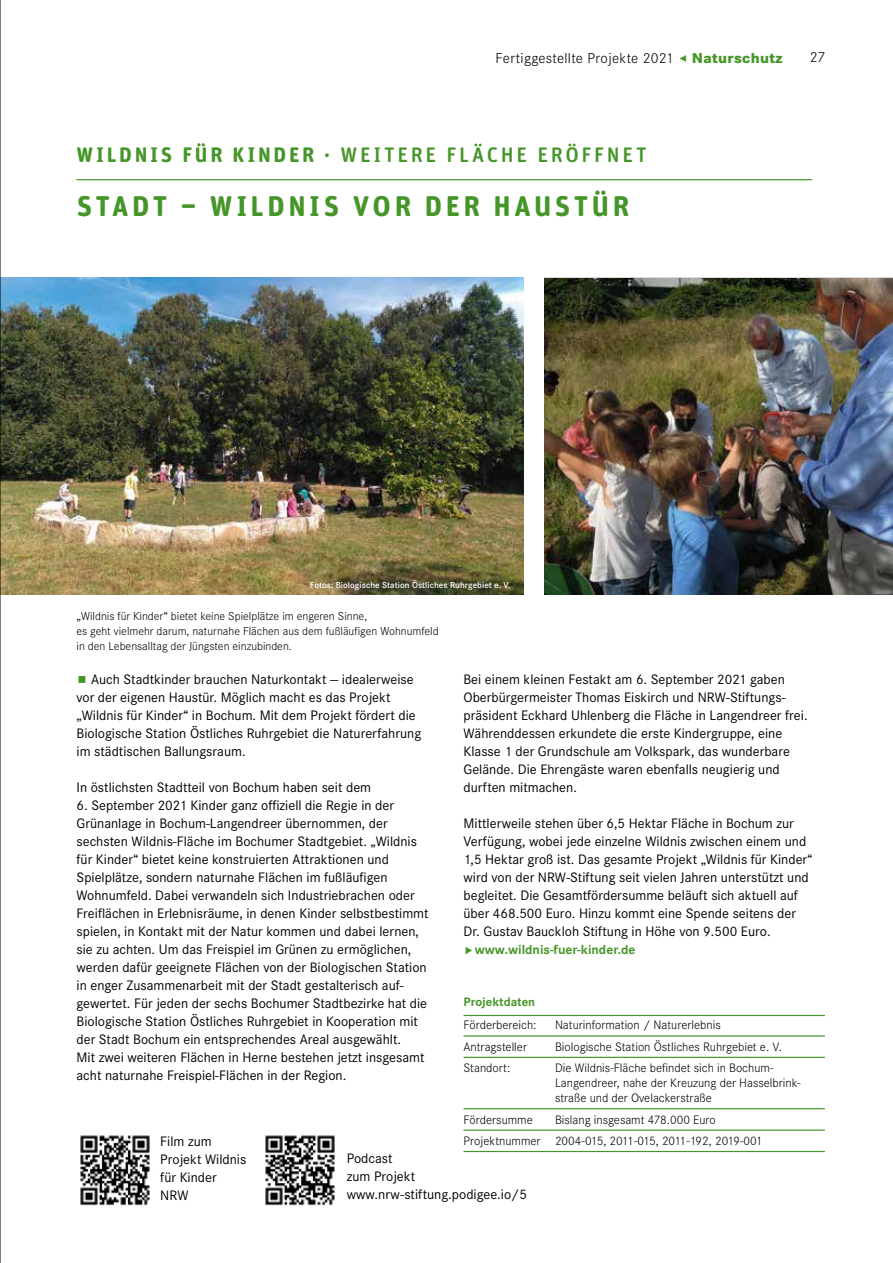
<style>
.page{position:relative;width:893px;height:1263px;background:#fff}
.page>*{position:absolute;margin:0;border:0;box-sizing:border-box;transform-origin:0 0}
.t1{font:700 28.5px "Unit Rounded Pro";letter-spacing:.12em;color:#459629}
.t2{font:500 21px "Unit Rounded Pro";letter-spacing:.125em;color:#459629}
.t3{font:300 15px "Corporate S";letter-spacing:.02em;color:#000}
.t4{font:14.25px/18px "Corporate S";color:#000}
.t5{font:700 13.5px "Corporate S";color:#459629}
.t6{font:300 12.75px/15px "Corporate S";color:#000}
.t7{font:700 12.75px "Corporate S";color:#459629}
.t8{font:300 12px/15px "Corporate S";color:#000}
.t9{font:600 9px "Corporate S";letter-spacing:.005em;color:#fff}
.s1{font-weight:800;color:#459629}
.s2{font-weight:700}
</style>
<div class="page">
<img style="left:1px;top:278px;width:522px;height:316px">
<img style="left:544px;top:278px;width:349px;height:316px">
<hr style="left:463px;top:1015px;width:362px;height:1px;background:#459629">
<hr style="left:463px;top:1035px;width:362px;height:1px;background:#459629">
<hr style="left:463px;top:1057px;width:362px;height:1px;background:#459629">
<hr style="left:463px;top:1108px;width:362px;height:1px;background:#459629">
<hr style="left:463px;top:1129px;width:362px;height:2px;background:#459629">
<hr style="left:463px;top:1151px;width:362px;height:1px;background:#459629">
<hr style="left:77px;top:179px;width:735px;height:1px;background:#459629">
<img style="left:265px;top:1135px;width:70px;height:71px">
<img style="left:80px;top:1135px;width:70px;height:71px">
<hr style="left:0;top:0;width:1px;height:1263px;background:#000">
<p class="t3" style="left:496px;top:49px;width:288px">Fertiggestellte Projekte 2021 <span class="s1">Naturschutz</span></p>
<p class="t3" style="left:810px;top:49px;width:17px">27</p>
<h2 class="t2" style="left:77px;top:140px;width:571px"><span class="s2">WILDNIS FÜR KINDER ·</span> WEITERE FLÄCHE ERÖFFNET</h2>
<h1 class="t1" style="left:77px;top:186px;width:554px">STADT – WILDNIS VOR DER HAUSTÜR</h1>
<p class="t9" style="left:310px;top:579px;width:202px">Fotos: Biologische Station Östliches Ruhrgebiet e. V.</p>
<p class="t8" style="left:77px;top:609px;width:364px">„Wildnis für Kinder“ bietet keine Spielplätze im engeren Sinne,<br>es geht vielmehr darum, naturnahe Flächen aus dem fußläufigen Wohnumfeld in den Lebensalltag der Jüngsten einzubinden.</p>
<p class="t4" style="left:77px;top:670px;width:346px;text-indent:15px">Auch Stadtkinder brauchen Naturkontakt — idealerweise vor der eigenen Haustür. Möglich macht es das Projekt „Wildnis für Kinder“ in Bochum. Mit dem Projekt fördert die Biologische Station Östliches Ruhrgebiet die Naturerfahrung im städtischen Ballungsraum.</p>
<p class="t4" style="left:77px;top:778px;width:296px">In östlichsten Stadtteil von Bochum haben seit dem</p>
<p class="t4" style="left:77px;top:796px;width:354px">6. September 2021 Kinder ganz offiziell die Regie in der Grünanlage in Bochum-Langendreer übernommen, der sechsten Wildnis-Fläche im Bochumer Stadtgebiet. „Wildnis für Kinder“ bietet keine konstruierten Attraktionen und Spielplätze, sondern naturnahe Flächen im fußläufigen Wohnumfeld. Dabei verwandeln sich Industriebrachen oder Freiflächen in Erlebnisräume, in denen Kinder selbstbestimmt spielen, in Kontakt mit der Natur kommen und dabei lernen, sie zu achten. Um das Freispiel im Grünen zu ermöglichen, werden dafür geeignete Flächen von der Biologischen Station in enger Zusammenarbeit mit der Stadt gestalterisch auf&shy;gewertet. Für jeden der sechs Bochumer Stadtbezirke hat die Biologische Station Östliches Ruhrgebiet in Kooperation mit der Stadt Bochum ein entsprechendes Areal ausgewählt.<br>Mit zwei weiteren Flächen in Herne bestehen jetzt insgesamt acht naturnahe Freispiel-Flächen in der Region.</p>
<p class="t4" style="left:463px;top:670px;width:346px">Bei einem kleinen Festakt am 6. September 2021 gaben Oberbürgermeister Thomas Eiskirch und NRW-Stiftungs&shy;präsident Eckhard Uhlenberg die Fläche in Langendreer frei.<br>Währenddessen erkundete die erste Kindergruppe, eine Klasse 1 der Grundschule am Volkspark, das wunderbare Gelände. Die Ehrengäste waren ebenfalls neugierig und durften mitmachen.</p>
<p class="t4" style="left:463px;top:814px;width:351px">Mittlerweile stehen über 6,5 Hektar Fläche in Bochum zur Verfügung, wobei jede einzelne Wildnis zwischen einem und 1,5 Hektar groß ist. Das gesamte Projekt „Wildnis für Kinder“ wird von der NRW-Stiftung seit vielen Jahren unterstützt und begleitet. Die Gesamtfördersumme beläuft sich aktuell auf über 468.500 Euro. Hinzu kommt eine Spende seitens der Dr. Gustav Bauckloh Stiftung in Höhe von 9.500 Euro.</p>
<p class="t5" style="left:463px;top:942px;width:173px">◆www.wildnis-fuer-kinder.de</p>
<p class="t7" style="left:463px;top:994px;width:73px">Projektdaten</p>
<p class="t6" style="left:463px;top:1018px;width:75px">Förderbereich:</p>
<p class="t6" style="left:555px;top:1018px;width:167px">Naturinformation / Naturerlebnis</p>
<p class="t6" style="left:463px;top:1039px;width:65px">Antragsteller</p>
<p class="t6" style="left:555px;top:1039px;width:228px">Biologische Station Östliches Ruhrgebiet e. V.</p>
<p class="t6" style="left:463px;top:1060px;width:48px">Standort:</p>
<p class="t6" style="left:555px;top:1060px;width:247px">Die Wildnis-Fläche befindet sich in Bochum-<br>Langendreer, nahe der Kreuzung der Hasselbrink&shy;straße und der Ovelackerstraße</p>
<p class="t6" style="left:463px;top:1112px;width:71px">Fördersumme</p>
<p class="t6" style="left:463px;top:1109px;width:301px;line-height:21.5px;text-indent:91px">Bislang insgesamt 478.000 Euro<br>Projektnummer 2004-015, 2011-015, 2011-192, 2019-001</p>
<p class="t4" style="left:160px;top:1132px;width:88px">Film zum<br>Projekt Wildnis für Kinder<br>NRW</p>
<p class="t4" style="left:347px;top:1149px;width:182px">Podcast<br>zum Projekt www.nrw-stiftung.podigee.io/5</p>
</div>
